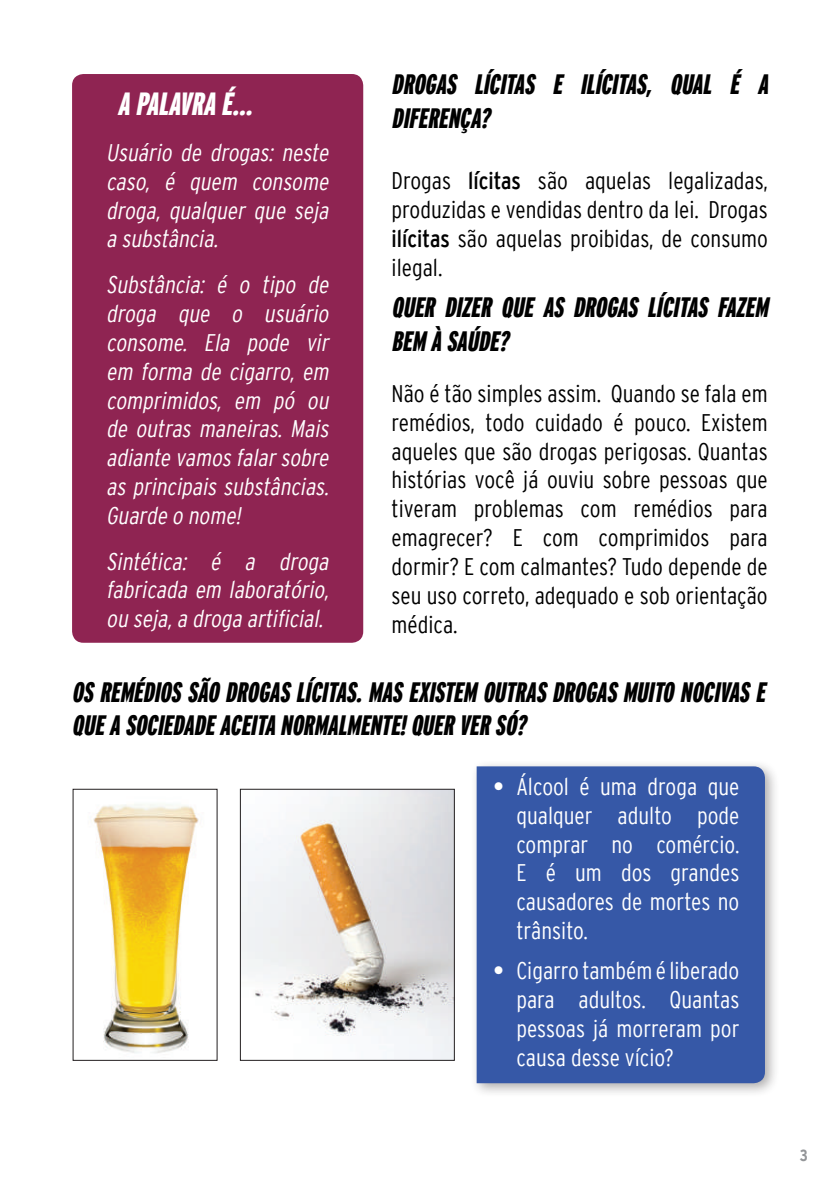
<style>
.page{position:relative;width:840px;height:1191px;background:#fff}
.page>*{position:absolute;margin:0;border:0;box-sizing:border-box;transform-origin:0 0}
.t1{font:italic 900 extra-condensed 32px "Interstate";color:#fff}
.t2{font:italic 900 extra-condensed 28px/33.6px "Interstate";color:#000}
.t3{font:300 condensed 24px/28.8px "Interstate";color:#000;text-align:justify}
.t4{font:italic 300 condensed 24px/28.8px "Interstate";color:#fff;text-align:justify}
.t5{font:300 condensed 24px/28.8px "Interstate";color:#fff;text-align:justify}
.t6{font:700 condensed 16px "Interstate";color:#939598}
.s1{font-weight:400}
.s2{font-weight:700}
</style>
<div class="page">
<div style="left:72px;top:74px;width:291px;height:569px;background:#8f2452;border-radius:11px"></div>
<div style="left:469px;top:759px;width:310px;height:339px;background:#231f20;opacity:.37"></div>
<div style="left:476px;top:766px;width:288px;height:317px;background:#3658a7"></div>
<img style="left:242px;top:790px;width:210px;height:268px">
<div style="left:240px;top:788px;width:214px;height:272px;border:1px solid #231f20"></div>
<img style="left:93px;top:804px;width:106px;height:249px">
<h1 class="t1" style="left:117px;top:86px;width:31px">APALAVRA</h1>
<h1 class="t1" style="left:221px;top:86px;width:39px">É...</h1>
<p class="t4" style="left:106px;top:138px;width:228px">Usuário de drogas: neste caso, é quem consome droga, qualquer que seja a substância.</p>
<p class="t4" style="left:106px;top:270px;width:228px">Substância: é o tipo de droga que o usuário consome. Ela pode vir em forma de cigarro, em comprimidos, em pó ou de outras maneiras. Mais adiante vamos falarsobre as principais substâncias.<br>Guarde o nome!</p>
<p class="t4" style="left:106px;top:546px;width:228px">Sintética: é a droga fabricada em laboratório, ou seja,a droga artificial.</p>
<p class="t2" style="left:391px;top:68px;width:383px">DROGAS LÍCITAS E ILÍCITAS, QUAL É A<br>DIFERENÇA?</p>
<p class="t3" style="left:391px;top:166px;width:377px">Drogas <span class="s1">lícitas</span> são aquelas legalizadas, produzidas e vendidas dentro da lei. Drogas <span class="s1">ilícitas</span> são aquelas proibidas, de consumo ilegal.</p>
<p class="t2" style="left:391px;top:291px;width:383px">QUER DIZER QUE AS DROGAS LÍCITAS FAZEM<br>BEM À SAÚDE?</p>
<p class="t3" style="left:391px;top:379px;width:377px">Não é tão simples assim. Quando se fala em remédios, todo cuidado é pouco. Existem aqueles que são drogas perigosas. Quantas histórias você já ouviu sobre pessoas que tiveram problemas com remédios para emagrecer? E com comprimidos para dormir? E com calmantes? Tudo depende de seu uso correto, adequado e sob orientação médica.</p>
<p class="t2" style="left:72px;top:675px;width:699px">OSREMÉDIOSSÃO DROGASLÍCITAS.MASEXISTEM OUTRASDROGASMUITO NOCIVASE<br>QUEA SOCIEDADEACEITA NORMALMENTE!QUER VER SÓ?</p>
<p class="t5" style="left:516px;top:772px;width:224px;text-indent:-23px"><span class="s2">•</span> Álcool é uma droga que qualquer adulto pode comprar no comércio.<br>E é um dos grandes causadores de mortes no trânsito.</p>
<p class="t5" style="left:516px;top:956px;width:224px;text-indent:-23px"><span class="s2">•</span> Cigarro também é liberado para adultos. Quantas pessoas já morreram por causa desse vício?</p>
<p class="t6" style="left:799px;top:1146px;width:10px">3</p>
</div>
